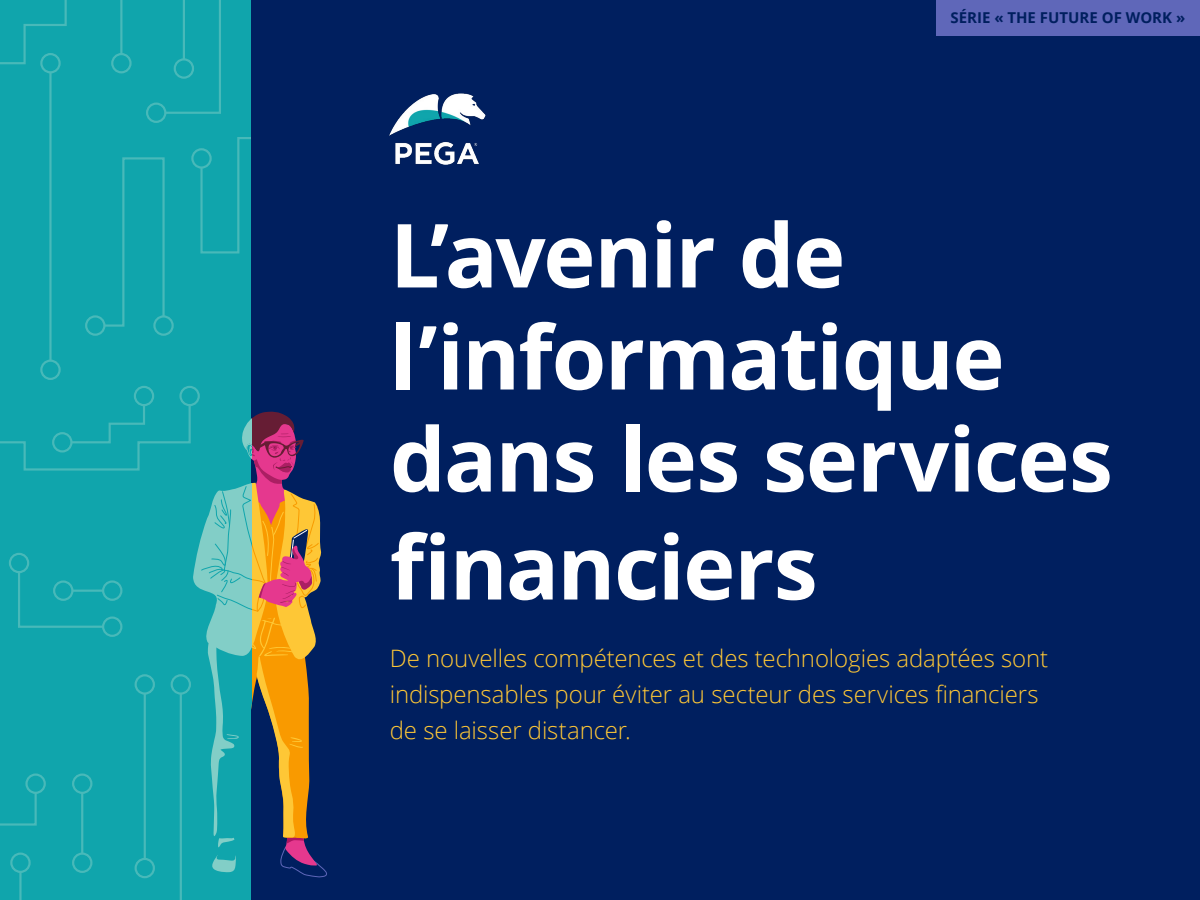
<style>
.page{position:relative;width:1200px;height:900px;background:#fff}
.page>*{position:absolute;margin:0;border:0;box-sizing:border-box;transform-origin:0 0}
.t1{font:700 88.5px/103.9px "Open Sans";letter-spacing:-.02em;color:#fff}
.t2{font:300 24px/36px "Open Sans";letter-spacing:-.005em;color:#ffc836}
.t3{font:700 15px "Open Sans";color:#001f5f}
</style>
<div class="page">
<div style="left:0;top:0;width:251px;height:900px;background:#10a5ac"></div>
<div style="left:111px;top:53px;width:21px;height:20px;border:2px solid #82cec7;border-radius:50%"></div>
<hr style="left:120px;top:0;width:2px;height:54px;background:#82cec7">
<div style="left:191px;top:148px;width:21px;height:21px;border:2px solid #82cec7;border-radius:50%"></div>
<div style="left:153px;top:315px;width:21px;height:21px;border:2px solid #82cec7;border-radius:50%"></div>
<div style="left:85px;top:315px;width:20px;height:21px;border:2px solid #82cec7;border-radius:50%"></div>
<svg style="left:199px;top:137px;width:52px;height:117px"></svg>
<svg style="left:102px;top:157px;width:64px;height:171px"></svg>
<div style="left:40px;top:360px;width:21px;height:20px;border:2px solid #82cec7;border-radius:50%"></div>
<div style="left:40px;top:53px;width:21px;height:20px;border:2px solid #82cec7;border-radius:50%"></div>
<hr style="left:49px;top:72px;width:3px;height:289px;background:#82cec7">
<div style="left:179px;top:386px;width:21px;height:20px;border:2px solid #82cec7;border-radius:50%"></div>
<div style="left:134px;top:386px;width:20px;height:20px;border:2px solid #82cec7;border-radius:50%"></div>
<div style="left:146px;top:103px;width:20px;height:20px;border:2px solid #82cec7;border-radius:50%"></div>
<svg style="left:163px;top:0;width:58px;height:115px"></svg>
<svg style="left:0;top:0;width:67px;height:65px"></svg>
<div style="left:251px;top:0;width:949px;height:900px;background:#001f5f"></div>
<svg style="left:0;top:403px;width:327px;height:497px"></svg>
<div style="left:937px;top:0;width:263px;height:36px;background:#5f67b9"></div>
<img style="left:389px;top:93px;width:97px;height:72px">
<p class="t3" style="left:951px;top:7px;width:236px">SÉRIE « THE FUTURE OF WORK »</p>
<h1 class="t1" style="left:390px;top:201px;width:725px">L’avenir de l’informatique dans les services financiers</h1>
<p class="t2" style="left:390px;top:640px;width:660px">De nouvelles compétences et des technologies adaptées sont indispensables pour éviter au secteur des services financiers de se laisser distancer.</p>
</div>
